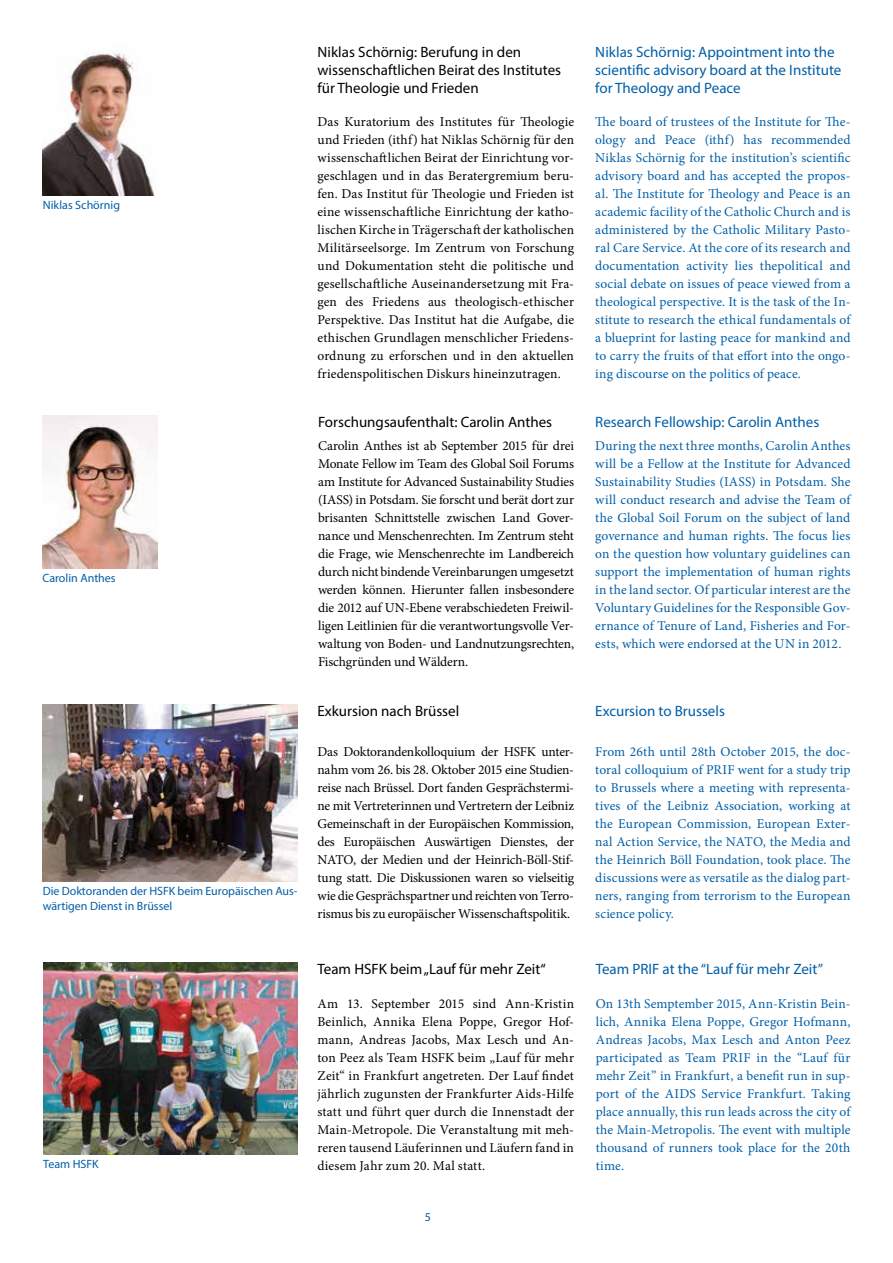
<style>
.page{position:relative;width:893px;height:1263px;background:#fff}
.page>*{position:absolute;margin:0;border:0;box-sizing:border-box;transform-origin:0 0}
.t1{font:15px/18px "Myriad Pro";color:#000}
.t2{font:15px/18px "Myriad Pro";color:#005ea8}
.t3{font:13.5px/18px "Minion Pro";color:#000;text-align:justify}
.t4{font:13.5px/18px "Minion Pro";letter-spacing:.01em;color:#005ea8;text-align:justify}
.t5{font:12px/15px "Myriad Pro";color:#005ea8}
</style>
<div class="page">
<img style="left:43px;top:705px;width:255px;height:177px">
<img style="left:43px;top:52px;width:112px;height:144px">
<img style="left:43px;top:416px;width:114px;height:153px">
<img style="left:43px;top:963px;width:255px;height:191px">
<p class="t5" style="left:43px;top:197px;width:79px">Niklas Schörnig</p>
<p class="t5" style="left:43px;top:570px;width:75px">Carolin Anthes</p>
<p class="t5" style="left:43px;top:883px;width:256px">Die Doktoranden der HSFK beim Europäischen Aus&shy;wärtigen Dienst in Brüssel</p>
<p class="t1" style="left:317px;top:42px;width:245px">Niklas Schörnig: Berufung in den wissenschaftlichen Beirat des Institutes für Theologie und Frieden</p>
<p class="t3" style="left:317px;top:113px;width:258px">Das Kuratorium des Institutes für Theologie und Frieden (ithf) hat Niklas Schörnig für den wissenschaftlichen Beirat der Einrichtung vor&shy;geschlagen und in das Beratergremium beru&shy;fen. Das Institut für Theologie und Frieden ist eine wissenschaftliche Einrichtung der katho&shy;lischen Kirche in Trägerschaft der katholischen Militärseelsorge. Im Zentrum von Forschung und Dokumentation steht die politische und gesellschaftliche Auseinandersetzung mit Fra&shy;gen des Friedens aus theologisch-ethischer Perspektive. Das Institut hat die Aufgabe, die ethischen Grundlagen menschlicher Friedens&shy;ordnung zu erforschen und in den aktuellen friedenspolitischen Diskurs hineinzutragen.</p>
<p class="t1" style="left:318px;top:413px;width:236px">Forschungsaufenthalt: Carolin Anthes</p>
<p class="t3" style="left:318px;top:437px;width:257px">Carolin Anthes ist ab September 2015 für drei Monate Fellow im Team des Global Soil Forums am Institute for Advanced Sustainability Studies (IASS) in Potsdam. Sie forscht und berät dort zur brisanten Schnittstelle zwischen Land Gover&shy;nance und Menschenrechten. Im Zentrum steht die Frage, wie Menschenrechte im Landbereich durch nicht bindende Vereinbarungen umgesetzt werden können. Hierunter fallen insbesondere die 2012 auf UN-Ebene verabschiedeten Freiwil&shy;ligen Leitlinien für die verantwortungsvolle Ver&shy;waltung von Boden- und Landnutzungsrechten, Fischgründen und Wäldern.</p>
<p class="t1" style="left:317px;top:702px;width:143px">Exkursion nach Brüssel</p>
<p class="t3" style="left:317px;top:743px;width:258px">Das Doktorandenkolloquium der HSFK unter&shy;nahm vom 26. bis 28. Oktober 2015 eine Studien&shy;reise nach Brüssel. Dort fanden Gesprächstermi&shy;ne mit Vertreterinnen und Vertretern der Leibniz Gemeinschaft in der Europäischen Kommission, des Europäischen Auswärtigen Dienstes, der NATO, der Medien und der Heinrich-Böll-Stif&shy;tung statt. Die Diskussionen waren so vielseitig wie die Gesprächspartner und reichten von Terro&shy;rismus bis zu europäischer Wissenschaftspolitik.</p>
<p class="t2" style="left:595px;top:42px;width:248px">Niklas Schörnig: Appointment into the scientific advisory board at the Institute for Theology and Peace</p>
<p class="t4" style="left:595px;top:113px;width:257px">The board of trustees of the Institute for The&shy;ology and Peace (ithf) has recommended Niklas Schörnig for the institution’s scientific advisory board and has accepted the propos&shy;al. The Institute for Theology and Peace is an academic facility of the Catholic Church and is administered by the Catholic Military Pasto&shy;ral Care Service. At the core of its research and documentation activity lies thepolitical and social debate on issues of peace viewed from a theological perspective. It is the task of the In&shy;stitute to research the ethical fundamentals of a blueprint for lasting peace for mankind and to carry the fruits of that effort into the ongo&shy;ing discourse on the politics of peace.</p>
<p class="t2" style="left:595px;top:413px;width:225px">Research Fellowship: Carolin Anthes</p>
<p class="t4" style="left:595px;top:437px;width:257px">During the next three months, Carolin Anthes will be a Fellow at the Institute for Advanced Sustainability Studies (IASS) in Potsdam. She will conduct research and advise the Team of the Global Soil Forum on the subject of land governance and human rights. The focus lies on the question how voluntary guidelines can support the implementation of human rights in the land sector. Of particular interest are the Voluntary Guidelines for the Responsible Gov&shy;ernance of Tenure of Land, Fisheries and For&shy;ests, which were endorsed at the UN in 2012.</p>
<p class="t2" style="left:595px;top:702px;width:131px">Excursion to Brussels</p>
<p class="t4" style="left:595px;top:743px;width:257px">From 26th until 28th October 2015, the doc&shy;toral colloquium of PRIF went for a study trip to Brussels where a meeting with representa&shy;tives of the Leibniz Association, working at the European Commission, European Exter&shy;nal Action Service, the NATO, the Media and the Heinrich Böll Foundation, took place. The discussions were as versatile as the dialog part&shy;ners, ranging from terrorism to the European science policy.</p>
<p class="t1" style="left:317px;top:960px;width:230px">Team HSFK beim „Lauf für mehr Zeit“</p>
<p class="t3" style="left:317px;top:995px;width:258px">Am 13. September 2015 sind Ann-Kristin Beinlich, Annika Elena Poppe, Gregor Hof&shy;mann, Andreas Jacobs, Max Lesch und An&shy;ton Peez als Team HSFK beim „Lauf für mehr Zeit“ in Frankfurt angetreten. Der Lauf findet jährlich zugunsten der Frankfurter Aids-Hilfe statt und führt quer durch die Innenstadt der Main-Metropole. Die Veranstaltung mit meh&shy;reren tausend Läuferinnen und Läufern fand in diesem Jahr zum 20. Mal statt.</p>
<p class="t2" style="left:596px;top:960px;width:229px">Team PRIF at the “Lauf für mehr Zeit”</p>
<p class="t4" style="left:596px;top:995px;width:256px">On 13th Semptember 2015, Ann-Kristin Bein&shy;lich, Annika Elena Poppe, Gregor Hofmann, Andreas Jacobs, Max Lesch and Anton Peez participated as Team PRIF in the “Lauf für mehr Zeit” in Frankfurt, a benefit run in sup&shy;port of the AIDS Service Frankfurt. Taking place annually, this run leads across the city of the Main-Metropolis. The event with multiple thousand of runners took place for the 20th</p>
<p class="t5" style="left:43px;top:1156px;width:57px">Team HSFK</p>
<p class="t4" style="left:596px;top:1157px;width:30px">time.</p>
<p class="t5" style="left:425px;top:1209px;width:8px">5</p>
</div>
